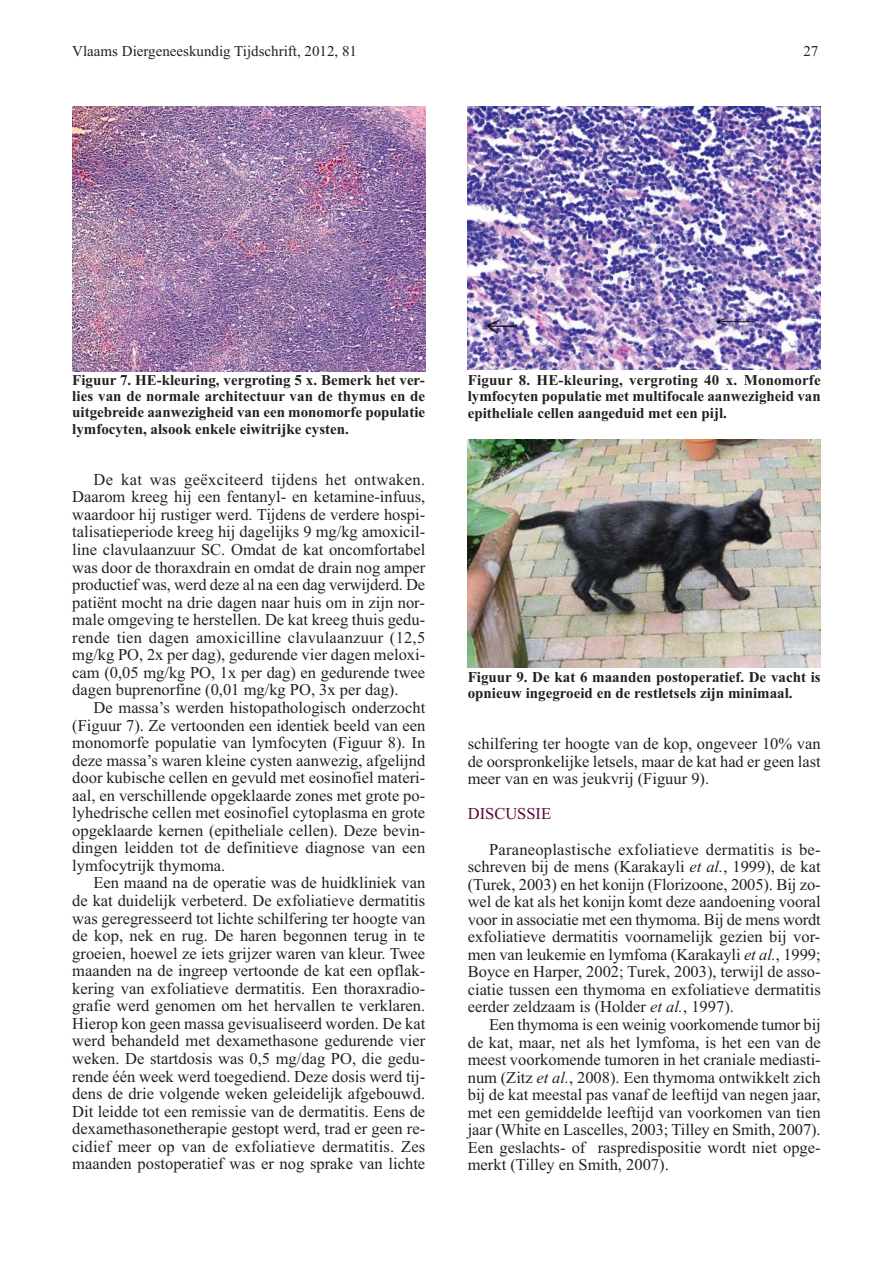
<style>
.page{position:relative;width:893px;height:1263px;background:#fff}
.page>*{position:absolute;margin:0;border:0;box-sizing:border-box;transform-origin:0 0}
.t1{font:16.5px/17.5px "Times New Roman";color:#231f20;text-align:justify}
.t2{font:16.5px "Times New Roman";color:#5b0634}
.t3{font:700 15px/16.2px "Times New Roman";color:#231f20;text-align:justify}
.t4{font:15px "Times New Roman";color:#231f20}
.s1{font-style:italic}
</style>
<div class="page">
<img style="left:72px;top:106px;width:353px;height:265px">
<img style="left:468px;top:106px;width:353px;height:263px">
<img style="left:468px;top:439px;width:353px;height:228px">
<p class="t4" style="left:72px;top:46px;width:286px">Vlaams Diergeneeskundig Tijdschrift, 2012, 81</p>
<p class="t4" style="left:803px;top:46px;width:16px">27</p>
<p class="t3" style="left:72px;top:374px;width:354px">Figuur 7. HE-kleuring, vergroting 5 x. Bemerk het ver&shy;lies van de normale architectuur van de thymus en de uitgebreide aanwezigheid van een monomorfe populatie lymfocyten, alsook enkele eiwitrijke cysten.</p>
<p class="t3" style="left:468px;top:374px;width:354px">Figuur 8. HE-kleuring, vergroting 40 x. Monomorfe lymfocyten populatie met multifocale aanwezigheid van epitheliale cellen aangeduid met een pijl.</p>
<p class="t1" style="left:72px;top:472px;width:354px;text-indent:21px">De kat was geëxciteerd tijdens het ontwaken.<br>Daarom kreeg hij een fentanyl- en ketamine-infuus, waardoor hij rustiger werd. Tijdens de verdere hospi&shy;talisatieperiode kreeg hij dagelijks 9 mg/kg amoxicil&shy;line clavulaanzuur SC. Omdat de kat oncomfortabel was door de thoraxdrain en omdat de drain nog amper productief was, werd deze al na een dag verwijderd. De patiënt mocht na drie dagen naar huis om in zijn nor&shy;male omgeving te herstellen. De kat kreeg thuis gedu&shy;rende tien dagen amoxicilline clavulaanzuur (12,5 mg/kg PO, 2x per dag), gedurende vier dagen meloxi&shy;cam (0,05 mg/kg PO, 1x per dag) en gedurende twee dagen buprenorfine (0,01 mg/kg PO, 3x per dag).</p>
<p class="t1" style="left:72px;top:700px;width:354px;text-indent:21px">De massa’s werden histopathologisch onderzocht (Figuur 7). Ze vertoonden een identiek beeld van een monomorfe populatie van lymfocyten (Figuur 8). In deze massa’s waren kleine cysten aanwezig, afgelijnd door kubische cellen en gevuld met eosinofiel materi&shy;aal, en verschillende opgeklaarde zones met grote po&shy;lyhedrische cellen met eosinofiel cytoplasma en grote opgeklaarde kernen (epitheliale cellen). Deze bevin&shy;dingen leidden tot de definitieve diagnose van een lymfocytrijk thymoma.</p>
<p class="t1" style="left:72px;top:876px;width:354px;text-indent:21px">Een maand na de operatie was de huidkliniek van de kat duidelijk verbeterd. De exfoliatieve dermatitis was geregresseerd tot lichte schilfering ter hoogte van de kop, nek en rug. De haren begonnen terug in te groeien, hoewel ze iets grijzer waren van kleur. Twee maanden na de ingreep vertoonde de kat een opflak&shy;kering van exfoliatieve dermatitis. Een thoraxradio&shy;grafie werd genomen om het hervallen te verklaren.<br>Hierop kon geen massa gevisualiseerd worden. De kat werd behandeld met dexamethasone gedurende vier weken. De startdosis was 0,5 mg/dag PO, die gedu&shy;rende één week werd toegediend. Deze dosis werd tij&shy;dens de drie volgende weken geleidelijk afgebouwd.<br>Dit leidde tot een remissie van de dermatitis. Eens de dexamethasonetherapie gestopt werd, trad er geen re&shy;cidief meer op van de exfoliatieve dermatitis. Zes maanden postoperatief was er nog sprake van lichte</p>
<p class="t3" style="left:468px;top:671px;width:354px">Figuur 9. De kat 6 maanden postoperatief. De vacht is opnieuw ingegroeid en de restletsels zijn minimaal.</p>
<p class="t1" style="left:468px;top:736px;width:354px">schilfering ter hoogte van de kop, ongeveer 10% van de oorspronkelijke letsels, maar de kat had er geen last meer van en was jeukvrij (Figuur 9).</p>
<p class="t2" style="left:468px;top:808px;width:85px">DISCUSSIE</p>
<p class="t1" style="left:468px;top:842px;width:354px;text-indent:21px">Paraneoplastische exfoliatieve dermatitis is be&shy;schreven bij de mens (Karakayli <span class="s1">et al.</span>, 1999), de kat (Turek, 2003) en het konijn (Florizoone, 2005). Bij zo&shy;wel de kat als het konijn komt deze aandoening vooral voor in associatie met een thymoma. Bij de mens wordt exfoliatieve dermatitis voornamelijk gezien bij vor&shy;men van leukemie en lymfoma (Karakayli <span class="s1">et al.</span>, 1999; Boyce en Harper, 2002; Turek, 2003), terwijl de asso&shy;ciatie tussen een thymoma en exfoliatieve dermatitis eerder zeldzaam is (Holder <span class="s1">et al.</span>, 1997).</p>
<p class="t1" style="left:468px;top:1017px;width:354px;text-indent:21px">Een thymoma is een weinig voorkomende tumor bij de kat, maar, net als het lymfoma, is het een van de meest voorkomende tumoren in het craniale mediasti&shy;num (Zitz <span class="s1">et al.</span>, 2008). Een thymoma ontwikkelt zich bij de kat meestal pas vanaf de leeftijd van negen jaar, met een gemiddelde leeftijd van voorkomen van tien jaar (White en Lascelles, 2003; Tilley en Smith, 2007).<br>Een geslachts- of raspredispositie wordt niet opge&shy;merkt (Tilley en Smith, 2007).</p>
</div>
